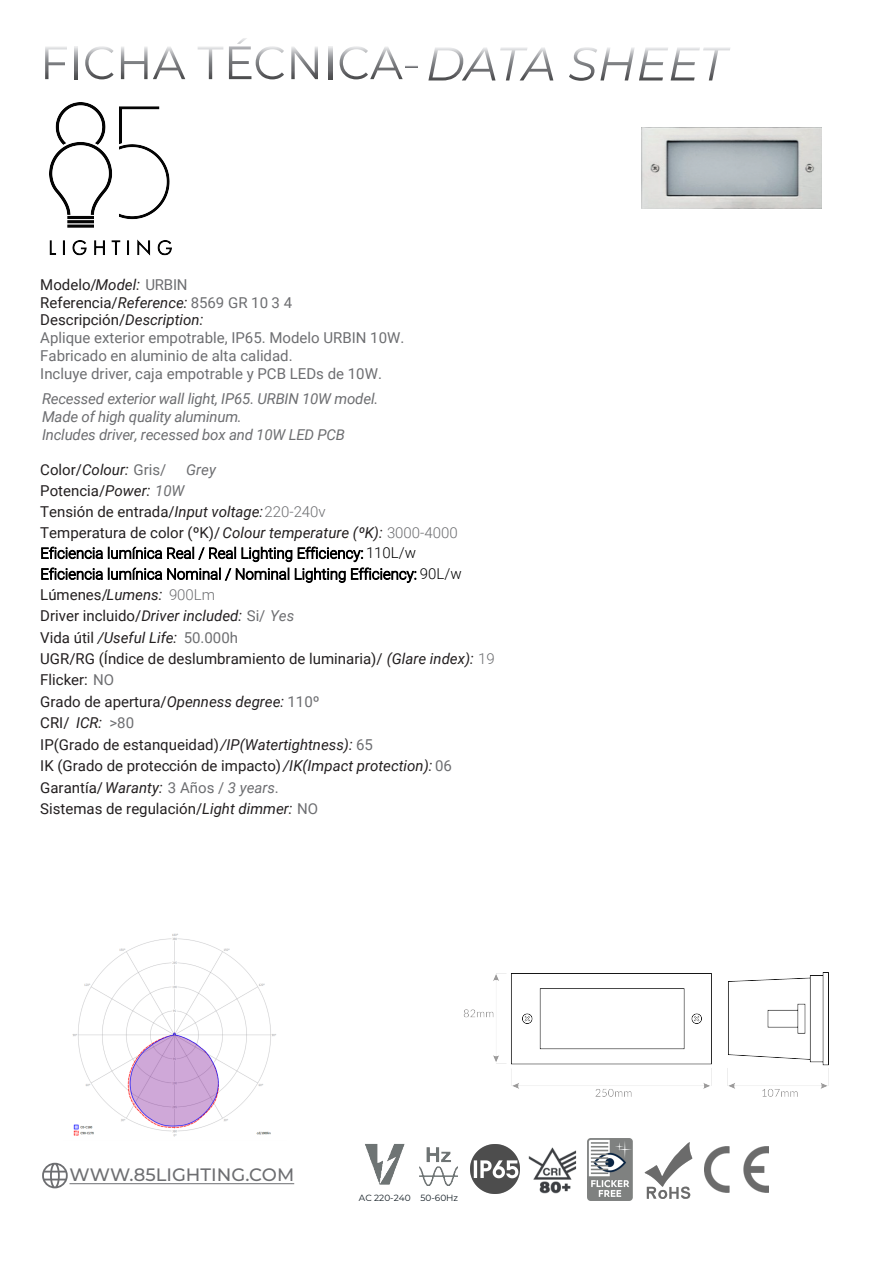
<style>
.page{position:relative;width:893px;height:1263px;background:#fff}
.page>*{position:absolute;margin:0;border:0;box-sizing:border-box;transform-origin:0 0}
.t1{font:500 18px "Montserrat";color:#6d6e71}
.t2{font:15px/21.1px "Roboto";color:#231f20}
.t3{font:15px/17.9px "Roboto";color:#6d6e71}
.t4{font:italic 15px/18px "Roboto";letter-spacing:-.015em;color:#6d6e71}
.t5{font:italic 15px "Roboto";color:#231f20}
.t6{font:9px "Montserrat";color:#141e25}
.s1{color:#231f20}
.s2{font-style:italic;color:#231f20}
.s3{font-style:normal}
.s4{font-style:normal;color:#6d6e71}
.s5{font-style:italic}
.s6{font-style:italic;color:#6d6e71}
.s7{font-weight:300;color:#6d6e71}
.s8{font-weight:300;color:#000}
.s9{color:#6d6e71}
</style>
<div class="page">
<svg style="left:45px;top:47px;width:22px;height:32px"></svg>
<svg style="left:74px;top:46px;width:4px;height:33px"></svg>
<svg style="left:85px;top:46px;width:29px;height:33px"></svg>
<svg style="left:121px;top:47px;width:64px;height:32px"></svg>
<svg style="left:198px;top:47px;width:25px;height:32px"></svg>
<svg style="left:229px;top:38px;width:55px;height:41px"></svg>
<svg style="left:291px;top:47px;width:27px;height:32px"></svg>
<svg style="left:329px;top:46px;width:3px;height:33px"></svg>
<svg style="left:340px;top:46px;width:77px;height:33px"></svg>
<svg style="left:428px;top:47px;width:125px;height:33px"></svg>
<svg style="left:569px;top:47px;width:161px;height:34px"></svg>
<img style="left:49px;top:103px;width:122px;height:152px">
<img style="left:528px;top:1147px;width:49px;height:47px">
<img style="left:420px;top:1147px;width:38px;height:38px">
<img style="left:365px;top:1144px;width:40px;height:41px">
<img style="left:587px;top:1139px;width:46px;height:62px">
<svg style="left:42px;top:1163px;width:26px;height:25px"></svg>
<hr style="left:69px;top:1183px;width:225px;height:1px;background:#6d6e71">
<img style="left:72px;top:933px;width:205px;height:204px">
<img style="left:464px;top:972px;width:364px;height:125px">
<img style="left:641px;top:127px;width:181px;height:82px">
<img style="left:470px;top:1145px;width:50px;height:49px">
<img style="left:705px;top:1146px;width:64px;height:47px">
<img style="left:644px;top:1142px;width:49px;height:56px">
<p class="t3" style="left:40px;top:275px;width:366px"><span class="s1">Modelo/</span><span class="s2">Model:</span> URBIN<br><span class="s1">Referencia/</span><span class="s2">Reference:</span> 8569 GR 10 3 4<br><span class="s1">Descripción/</span><span class="s2">Description:<br></span>Aplique exterior empotrable, IP65. Modelo URBIN 10W.<br>Fabricado en aluminio de alta calidad.<br>Incluye driver, caja empotrable y PCB LEDs de 10W.</p>
<p class="t4" style="left:42px;top:389px;width:338px">Recessed exterior wall light, IP65. URBIN 10W model.<br>Made of high quality aluminum.<br>Includes driver, recessed box and 10W LED PCB</p>
<p class="t5" style="left:40px;top:459px;width:128px"><span class="s3">Color/</span>Colour: <span class="s4">Gris/</span></p>
<p class="t4" style="left:186px;top:460px;width:31px">Grey</p>
<p class="t2" style="left:40px;top:479px;width:456px">Potencia/<span class="s5">Power:</span> <span class="s6">10W<br></span>Tensión de entrada/<span class="s5">Input voltage:</span> <span class="s7">220-240v<br></span>Temperatura de color (ºK)/ <span class="s5">Colour temperature (ºK):</span> <span class="s7">3000-4000<br></span><span class="s8">Eficiencia lumínica Real / Real Lighting Efficiency: 110L/w<br>Eficiencia lumínica Nominal / Nominal Lighting Efficiency: 90L/w </span>Lúmenes/<span class="s5">Lumens:</span> <span class="s7">900Lm<br></span>Driver incluido/<span class="s5">Driver included:</span> <span class="s9">Si/</span> <span class="s6">Yes<br></span>Vida útil <span class="s5">/Useful Life:</span> <span class="s9">50.000h<br></span>UGR/RG (Índice de deslumbramiento de luminaria)/ <span class="s5">(Glare index):</span> <span class="s7">19<br></span>Flicker: <span class="s9">NO<br></span>Grado de apertura/<span class="s5">Openness degree:</span> <span class="s9">110º<br></span>CRI/ <span class="s5">ICR:</span> <span class="s9">&gt;80<br></span>IP(Grado de estanqueidad)<span class="s5">/IP(Watertightness):</span> <span class="s9">65<br></span>IK (Grado de protección de impacto) <span class="s5">/IK(Impact protection):</span> <span class="s9">06<br></span>Garantía/ <span class="s5">Waranty:</span> <span class="s9">3 Años /</span> <span class="s6">3 years</span><span class="s9">.<br></span>Sistemas de regulación/<span class="s5">Light dimmer:</span> <span class="s9">NO</span></p>
<p class="t1" style="left:69px;top:1162px;width:226px">WWW.85LIGHTING.COM</p>
<p class="t6" style="left:359px;top:1192px;width:101px">AC 220-240 50-60Hz</p>
</div>
